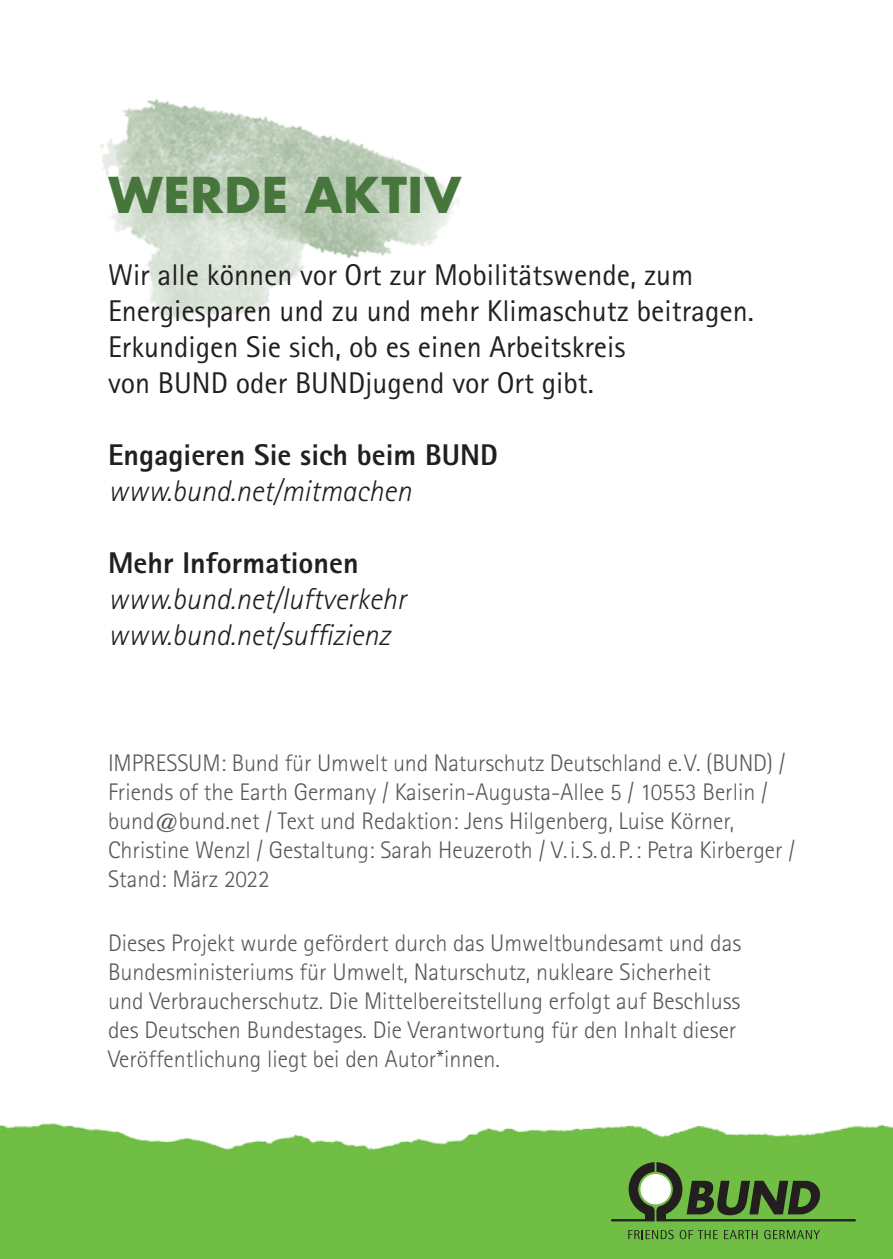
<style>
.page{position:relative;width:893px;height:1259px;background:#fff}
.page>*{position:absolute;margin:0;border:0;box-sizing:border-box;transform-origin:0 0}
.t1{font:700 48px "Futura";letter-spacing:-.005em;color:#46763b}
.t2{font:30px/36px "Rotis Sans Serif Std";color:#231f20}
.t3{font:italic 300 30px/36px "Rotis Sans Serif Std";color:#231f20}
.t4{font:800 30px "Rotis Sans Serif Std";color:#231f20}
.t5{font:300 24px/28.8px "Rotis Sans Serif Std";color:#57585a}
</style>
<div class="page">
<img style="left:100px;top:98px;width:359px;height:222px">
<img style="left:0;top:1123px;width:893px;height:136px">
<svg style="left:611px;top:1158px;width:245px;height:63px;background:#5f9141"></svg>
<svg style="left:628px;top:1230px;width:46px;height:9px"></svg>
<svg style="left:681px;top:1230px;width:37px;height:9px"></svg>
<svg style="left:724px;top:1230px;width:33px;height:9px"></svg>
<svg style="left:764px;top:1230px;width:56px;height:9px"></svg>
<h1 class="t1" style="left:108px;top:160px;width:355px">WERDE AKTIV</h1>
<p class="t2" style="left:108px;top:257px;width:647px">Wir alle können vor Ort zur Mobilitätswende, zum Energiesparen und zu und mehr Klimaschutz beitragen.<br>Erkundigen Sie sich, ob es einen Arbeitskreis<br>von BUND oder BUNDjugend vor Ort gibt.</p>
<p class="t4" style="left:108px;top:436px;width:391px">Engagieren Sie sich beim BUND</p>
<p class="t3" style="left:108px;top:473px;width:305px">www.bund.net/mitmachen</p>
<p class="t4" style="left:108px;top:544px;width:252px">Mehr Informationen</p>
<p class="t3" style="left:108px;top:581px;width:300px">www.bund.net/luftverkehr www.bund.net/suffizienz</p>
<p class="t5" style="left:108px;top:749px;width:689px">IMPRESSUM: Bund für Umwelt und Naturschutz Deutschland e.V. (BUND) / Friends of the Earth Germany / Kaiserin-Augusta-Allee 5 / 10553 Berlin / bund@bund.net / Text und Redaktion: Jens Hilgenberg, Luise Körner, Christine Wenzl / Gestaltung: Sarah Heuzeroth / V.i.S.d.P.: Petra Kirberger / Stand: März 2022</p>
<p class="t5" style="left:108px;top:929px;width:635px">Dieses Projekt wurde gefördert durch das Umweltbundesamt und das Bundesministeriums für Umwelt, Naturschutz, nukleare Sicherheit und Verbraucherschutz. Die Mittelbereitstellung erfolgt auf Beschluss des Deutschen Bundestages. Die Verantwortung für den Inhalt dieser Veröffentlichung liegt bei den Autor*innen.</p>
</div>
